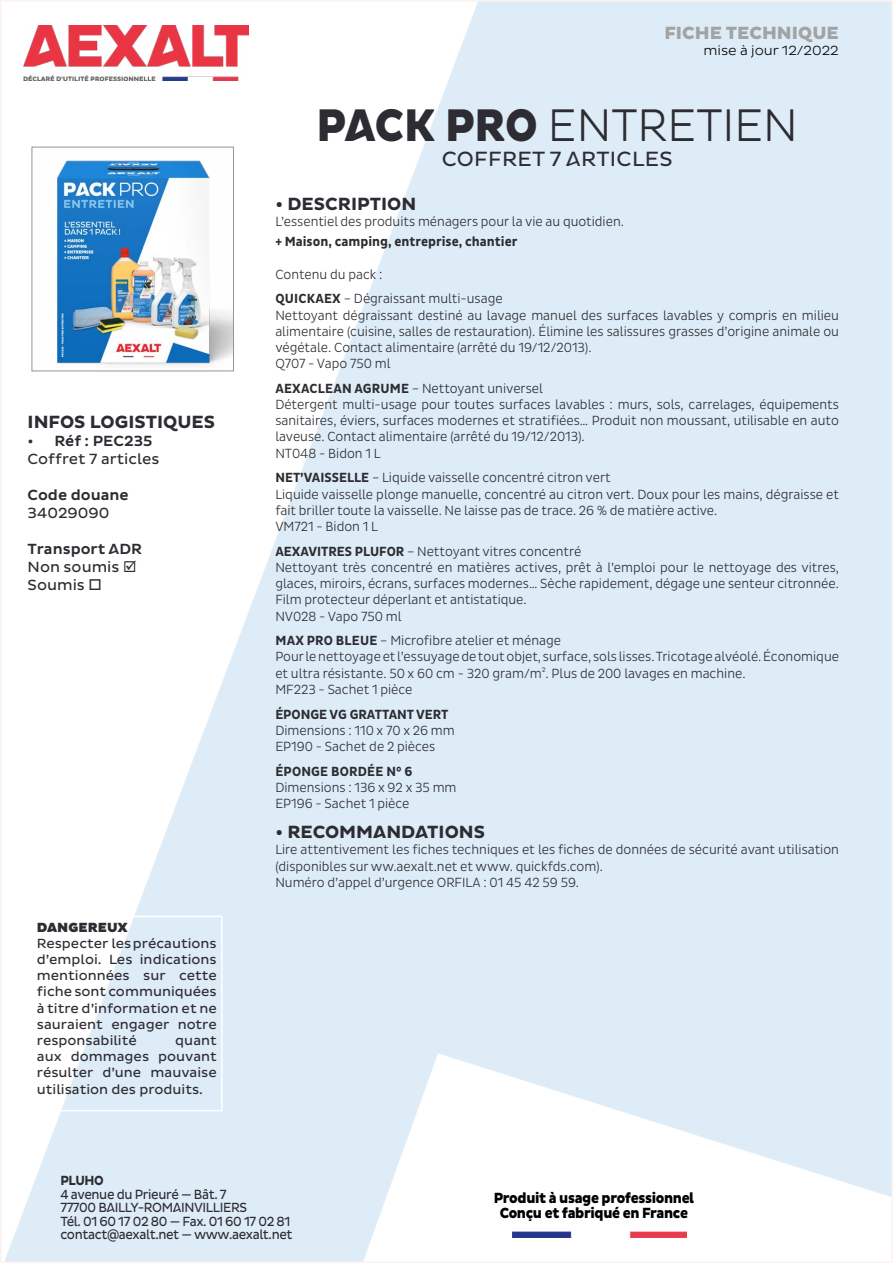
<style>
.page{position:relative;width:893px;height:1263px;background:#fff}
.page>*{position:absolute;margin:0;border:0;box-sizing:border-box;transform-origin:0 0}
.t1{font:46.5px "Aexalt MS Light";color:#2d2c32;scale:.9 1}
.t2{font:21px "Aexalt MS Regular";letter-spacing:.015em;color:#2d2c32}
.t3{font:18px "Aexalt MS Bold";color:#2d2c32}
.t4{font:18px "Aexalt Heavy";color:#a3a3a3}
.t5{font:800 15px/15px "Aexalt";letter-spacing:-.025em;color:#000;text-align:center;scale:.9 1}
.t6{font:15px/18px "Aexalt MS Regular";color:#2d2c32}
.t7{font:15px "Aexalt MS Medium";color:#2d2c32}
.t8{font:300 13.5px/16.2px "Pluto Sans Cond";color:#2d2c32}
.t9{font:13.5px/16.2px "Aexalt MS Regular";letter-spacing:-.015em;color:#2d2c32;text-align:justify}
.t10{font:13.5px/13.5px "Aexalt MS Regular";letter-spacing:-.015em;color:#2d2c32;scale:.9 1}
.t11{font:700 13.5px "Pluto Sans Cond";color:#2d2c32}
.t12{font:13.5px "Aexalt MS Light";color:#000}
.t13{font:13.5px "Aexalt MS Black";color:#2d2c32}
.t14{font:13.5px "Aexalt MS Bold";letter-spacing:-.03em;color:#2d2c32;scale:.9 1}
.s1{font-family:"Aexalt Heavy"}
.s2{font-weight:700}
</style>
<div class="page">
<img style="left:5px;top:3px;width:885px;height:1257px">
<img style="left:500px;top:1230px;width:186px;height:7px">
<div style="left:31px;top:916px;width:192px;height:195px;border:2px solid #fff"></div>
<img style="left:23px;top:25px;width:226px;height:55px">
<img style="left:34px;top:149px;width:198px;height:220px">
<div style="left:32px;top:147px;width:202px;height:224px;border:1px solid #979696"></div>
<h3 class="t3" style="left:28px;top:412px;width:189px">INFOS LOGISTIQUES</h3>
<p class="t7" style="left:28px;top:432px;width:126px">• Réf : PEC235</p>
<p class="t6" style="left:28px;top:450px;width:133px">Coffret 7 articles</p>
<p class="t7" style="left:28px;top:486px;width:103px">Code douane</p>
<p class="t6" style="left:28px;top:504px;width:83px">34029090</p>
<p class="t7" style="left:28px;top:540px;width:116px">Transport ADR</p>
<p class="t6" style="left:28px;top:558px;width:110px">Non soumis ☑<br>Soumis □</p>
<p class="t13" style="left:37px;top:919px;width:92px">DANGEREUX</p>
<p class="t9" style="left:37px;top:935px;width:181px">Respecter les précautions d’emploi. Les indications mentionnées sur cette fiche sont communiquées à titre d’information et ne sauraient engager notre responsabilité</p>
<p class="t9" style="left:37px;top:1032px;width:181px;text-indent:138px">quant aux dommages pouvant résulter d’une mauvaise utilisation des produits.</p>
<h3 class="t4" style="left:664px;top:22px;width:176px">FICHE TECHNIQUE</h3>
<p class="t12" style="left:703px;top:43px;width:137px">mise à jour 12/2022</p>
<h1 class="t1" style="left:316px;top:99px;width:536px"><span class="s1">PACK PRO</span> ENTRETIEN</h1>
<h2 class="t2" style="left:442px;top:147px;width:232px">COFFRET 7 ARTICLES</h2>
<h3 class="t3" style="left:275px;top:193px;width:142px">• DESCRIPTION</h3>
<p class="t8" style="left:275px;top:213px;width:350px">L’essentiel des produits ménagers pour la vie au quotidien.</p>
<p class="t11" style="left:275px;top:234px;width:244px">+ Maison, camping, entreprise, chantier</p>
<p class="t8" style="left:275px;top:262px;width:229px;line-height:24.8px">Contenu du pack :<br><span class="s2">QUICKAEX</span> – Dégraissant multi-usage</p>
<p class="t8" style="left:275px;top:307px;width:565px">Nettoyant dégraissant destiné au lavage manuel des surfaces lavables y compris en milieu alimentaire (cuisine, salles de restauration). Élimine les salissures grasses d’origine animale ou végétale. Contact alimentaire (arrêté du 19/12/2013).<br>Q707 - Vapo 750 ml</p>
<p class="t8" style="left:275px;top:380px;width:565px"><span class="s2">AEXACLEAN AGRUME</span> – Nettoyant universel<br>Détergent multi-usage pour toutes surfaces lavables : murs, sols, carrelages, équipements sanitaires, éviers, surfaces modernes et stratifiées… Produit non moussant, utilisable en auto laveuse. Contact alimentaire (arrêté du 19/12/2013).<br>NT048 - Bidon 1 L</p>
<p class="t8" style="left:275px;top:470px;width:565px"><span class="s2">NET’VAISSELLE</span> – Liquide vaisselle concentré citron vert<br>Liquide vaisselle plonge manuelle, concentré au citron vert. Doux pour les mains, dégraisse et fait briller toute la vaisselle. Ne laisse pas de trace. 26 % de matière active.<br>VM721 - Bidon 1 L</p>
<p class="t8" style="left:275px;top:543px;width:565px"><span class="s2">AEXAVITRES PLUFOR</span> – Nettoyant vitres concentré<br>Nettoyant très concentré en matières actives, prêt à l’emploi pour le nettoyage des vitres, glaces, miroirs, écrans, surfaces modernes… Sèche rapidement, dégage une senteur citronnée.<br>Film protecteur déperlant et antistatique.<br>NV028 - Vapo 750 ml</p>
<p class="t8" style="left:275px;top:633px;width:565px"><span class="s2">MAX PRO BLEUE</span> – Microfibre atelier et ménage<br>Pour le nettoyage et l’essuyage de tout objet, surface, sols lisses. Tricotage alvéolé. Économique et ultra résistante. 50 x 60 cm - 320 gram/m². Plus de 200 lavages en machine.<br>MF223 - Sachet 1 pièce</p>
<p class="t11" style="left:275px;top:706px;width:175px">ÉPONGE VG GRATTANT VERT</p>
<p class="t8" style="left:275px;top:722px;width:181px">Dimensions : 110 x 70 x 26 mm<br>EP190 - Sachet de 2 pièces</p>
<p class="t11" style="left:275px;top:763px;width:138px">ÉPONGE BORDÉE N° 6</p>
<p class="t8" style="left:275px;top:779px;width:183px">Dimensions : 136 x 92 x 35 mm<br>EP196 - Sachet 1 pièce</p>
<h3 class="t3" style="left:275px;top:822px;width:211px">• RECOMMANDATIONS</h3>
<p class="t8" style="left:275px;top:842px;width:565px">Lire attentivement les fiches techniques et les fiches de données de sécurité avant utilisation (disponibles sur ww.aexalt.net et www. quickfds.com).<br>Numéro d’appel d’urgence ORFILA : 01 45 42 59 59.</p>
<p class="t14" style="left:60px;top:1173px;width:50px">PLUHO</p>
<p class="t10" style="left:60px;top:1187px;width:260px">4 avenue du Prieuré — Bât. 7<br>77700 BAILLY-ROMAINVILLIERS<br>Tél. 01 60 17 02 80 — Fax. 01 60 17 02 81 contact@aexalt.net — www.aexalt.net</p>
<p class="t5" style="left:494px;top:1191px;width:224px">Produit à usage professionnel<br>Conçu et fabriqué en France</p>
</div>
